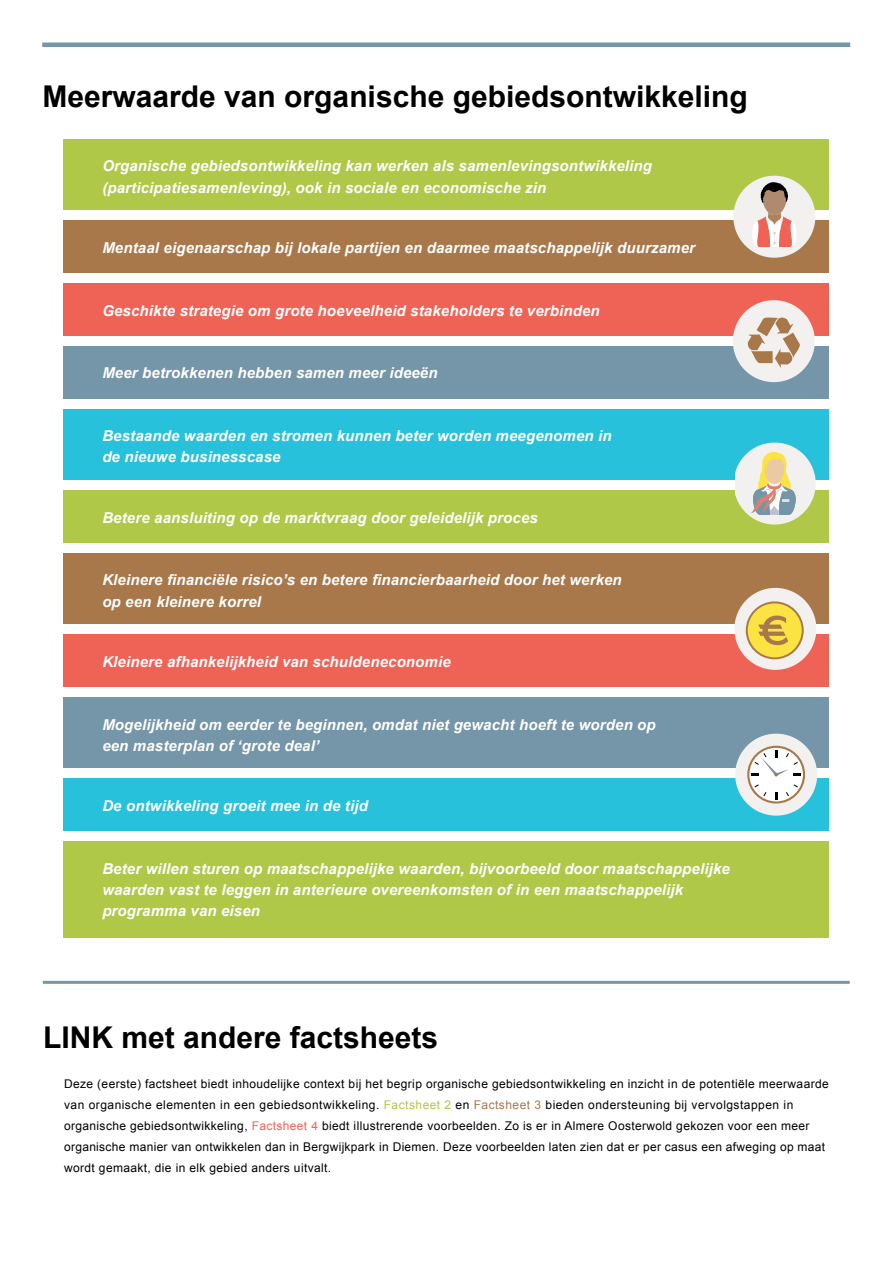
<style>
.page{position:relative;width:893px;height:1263px;background:#fff}
.page>*{position:absolute;margin:0;border:0;box-sizing:border-box;transform-origin:0 0}
.t1{font:700 30px "Arial";color:#000}
.t2{font:italic 700 15px/21.3px "Arial";letter-spacing:.01em;color:#fff}
.t3{font:12px/21px "Arial";letter-spacing:.03em;color:#000}
.s1{color:#afc848}
.s2{color:#a8784b}
.s3{color:#ee6356}
</style>
<div class="page">
<div style="left:64px;top:139px;width:765px;height:71px;background:#afc848"></div>
<div style="left:64px;top:409px;width:765px;height:71px;background:#27c1dc"></div>
<div style="left:64px;top:553px;width:765px;height:71px;background:#a8784b"></div>
<div style="left:64px;top:697px;width:765px;height:71px;background:#7595a8"></div>
<div style="left:64px;top:841px;width:765px;height:97px;background:#afc848"></div>
<div style="left:64px;top:221px;width:765px;height:52px;background:#a8784b"></div>
<div style="left:64px;top:283px;width:765px;height:53px;background:#ee6356"></div>
<div style="left:64px;top:346px;width:765px;height:52px;background:#7595a8"></div>
<div style="left:64px;top:490px;width:765px;height:52px;background:#afc848"></div>
<div style="left:64px;top:635px;width:765px;height:52px;background:#ee6356"></div>
<div style="left:64px;top:779px;width:765px;height:52px;background:#27c1dc"></div>
<svg style="left:735px;top:442px;width:81px;height:82px"></svg>
<div style="left:734px;top:588px;width:82px;height:82px;background:#f3f1f0;border-radius:50%"></div>
<div style="left:747px;top:602px;width:56px;height:56px;background:#fbe442;border-radius:50%"></div>
<div style="left:746px;top:601px;width:58px;height:58px;border:2px solid #a8784b;border-radius:50%"></div>
<svg style="left:758px;top:615px;width:30px;height:30px"></svg>
<div style="left:735px;top:734px;width:82px;height:82px;background:#f3f1f0;border-radius:50%"></div>
<svg style="left:747px;top:746px;width:58px;height:57px"></svg>
<div style="left:749px;top:748px;width:54px;height:53px;background:#fff;border-radius:50%"></div>
<svg style="left:775px;top:792px;width:2px;height:7px"></svg>
<svg style="left:755px;top:784px;width:11px;height:12px"></svg>
<svg style="left:786px;top:784px;width:12px;height:12px"></svg>
<svg style="left:751px;top:750px;width:50px;height:26px"></svg>
<div style="left:733px;top:176px;width:82px;height:82px;background:#f3f1f0;border-radius:50%"></div>
<svg style="left:748px;top:182px;width:51px;height:65px"></svg>
<div style="left:733px;top:300px;width:82px;height:82px;background:#f3f1f0;border-radius:50%"></div>
<svg style="left:748px;top:317px;width:52px;height:51px"></svg>
<hr style="left:42px;top:43px;width:808px;height:4px;background:#7595a8">
<hr style="left:43px;top:981px;width:807px;height:3px;background:#7595a8">
<h1 class="t1" style="left:43px;top:77px;width:707px">Meerwaarde van organische gebiedsontwikkeling</h1>
<p class="t2" style="left:102px;top:156px;width:551px">Organische gebiedsontwikkeling kan werken als samenlevingsontwikkeling (participatiesamenleving), ook in sociale en economische zin</p>
<p class="t2" style="left:102px;top:238px;width:594px">Mentaal eigenaarschap bij lokale partijen en daarmee maatschappelijk duurzamer</p>
<p class="t2" style="left:102px;top:300px;width:499px">Geschikte strategie om grote hoeveelheid stakeholders te verbinden</p>
<p class="t2" style="left:102px;top:363px;width:337px">Meer betrokkenen hebben samen meer ideeën</p>
<p class="t2" style="left:102px;top:426px;width:511px">Bestaande waarden en stromen kunnen beter worden meegenomen in de nieuwe businesscase</p>
<p class="t2" style="left:102px;top:507px;width:437px">Betere aansluiting op de marktvraag door geleidelijk proces</p>
<p class="t2" style="left:102px;top:570px;width:521px">Kleinere financiële risico’s en betere financierbaarheid door het werken op een kleinere korrel</p>
<p class="t2" style="left:102px;top:651px;width:350px">Kleinere afhankelijkheid van schuldeneconomie</p>
<p class="t2" style="left:102px;top:714px;width:555px">Mogelijkheid om eerder te beginnen, omdat niet gewacht hoeft te worden op een masterplan of ‘grote deal’</p>
<p class="t2" style="left:102px;top:796px;width:267px">De ontwikkeling groeit mee in de tijd</p>
<p class="t2" style="left:102px;top:858px;width:629px">Beter willen sturen op maatschappelijke waarden, bijvoorbeeld door maatschappelijke waarden vast te leggen in anterieure overeenkomsten of in een maatschappelijk programma van eisen</p>
<h1 class="t1" style="left:43px;top:1018px;width:397px">LINK met andere factsheets</h1>
<p class="t3" style="left:64px;top:1074px;width:766px">Deze (eerste) factsheet biedt inhoudelijke context bij het begrip organische gebiedsontwikkeling en inzicht in de potentiële meerwaarde van organische elementen in een gebiedsontwikkeling. <span class="s1">Factsheet 2</span> en <span class="s2">Factsheet 3</span> bieden ondersteuning bij vervolgstappen in organische gebiedsontwikkeling, <span class="s3">Factsheet 4</span> biedt illustrerende voorbeelden. Zo is er in Almere Oosterwold gekozen voor een meer organische manier van ontwikkelen dan in Bergwijkpark in Diemen. Deze voorbeelden laten zien dat er per casus een afweging op maat wordt gemaakt, die in elk gebied anders uitvalt.</p>
</div>
